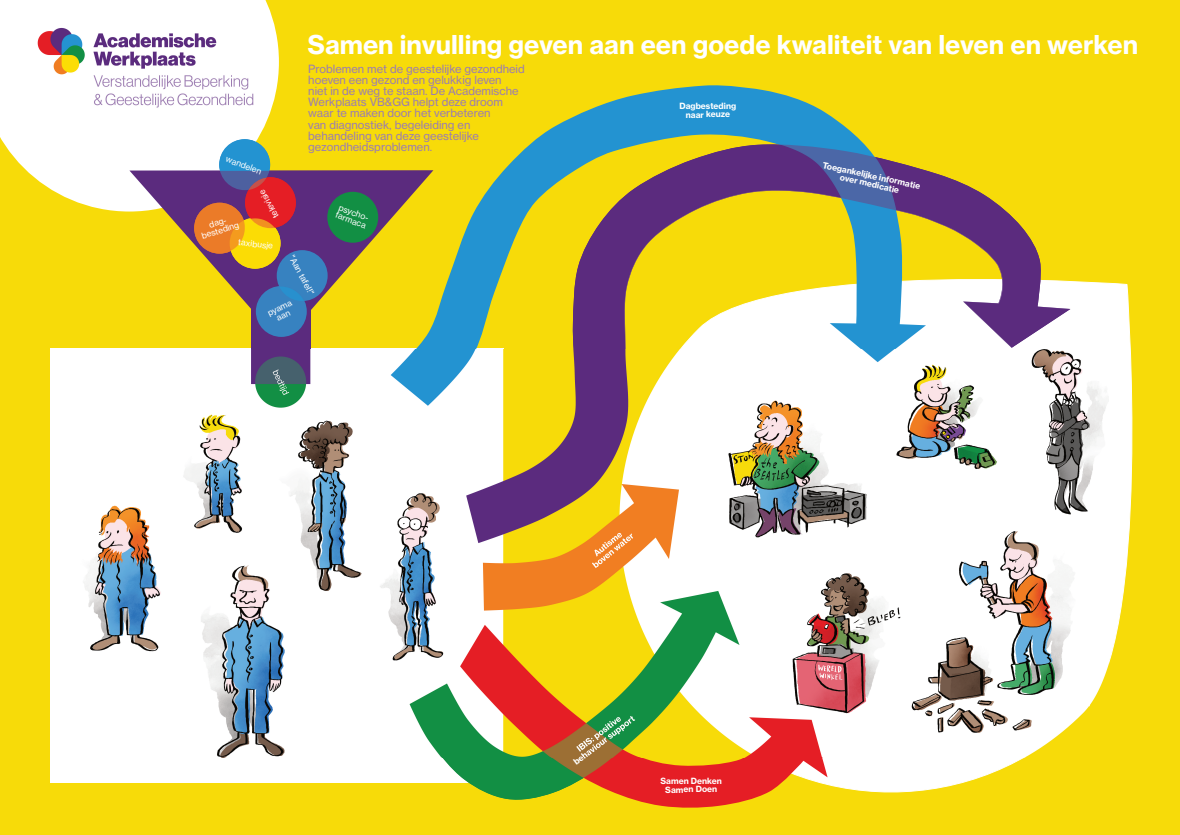
<style>
.page{position:relative;width:1180px;height:835px;background:#fff}
.page>*{position:absolute;margin:0;border:0;box-sizing:border-box;transform-origin:0 0}
.t1{font:700 25.55px "Haas Grot Text Pinterest 75";color:#fff}
.t2{font:11.2px/11.2px "Haas Grot Text Pinterest 55 Roman";color:#9b7db1}
.t3{font:700 8.4px/8.4px "Haas Grot Text Pinterest 75";letter-spacing:-.01em;color:#fff;text-align:center}
.t4{font:8.4px/8.4px "Haas Grot Text Pinterest 55 Roman";color:#fff;text-align:center}
</style>
<div class="page">
<div style="left:0;top:0;width:1180px;height:834px;background:#f7db09"></div>
<svg style="left:0;top:0;width:279px;height:211px;background:#fdfadd"></svg>
<img style="left:24px;top:20px;width:243px;height:98px">
<div style="left:50px;top:348px;width:453px;height:434px;background:#fff"></div>
<svg style="left:827px;top:281px;width:306px;height:512px;fill:#fff"></svg>
<svg style="left:507px;top:757px;width:320px;height:51px"></svg>
<img style="left:410px;top:757px;width:329px;height:42px">
<svg style="left:416px;top:85px;width:448px;height:264px"></svg>
<img style="left:466px;top:144px;width:604px;height:205px">
<svg style="left:129px;top:170px;width:304px;height:173px"></svg>
<div style="left:252px;top:295px;width:59px;height:89px;background:#5b2b7e"></div>
<div style="left:256px;top:286px;width:51px;height:51px;background:#3782c0;border-radius:50%"></div>
<img style="left:277px;top:250px;width:51px;height:51px;border-radius:50%">
<img style="left:219px;top:139px;width:51px;height:51px;border-radius:50%">
<div style="left:194px;top:203px;width:51px;height:50px;background:#eb7b28;border-radius:50%"></div>
<img style="left:230px;top:218px;width:50px;height:51px;border-radius:50%">
<div style="left:327px;top:192px;width:51px;height:51px;background:#128f44;border-radius:50%"></div>
<img style="left:245px;top:177px;width:51px;height:51px;border-radius:50%">
<img style="left:84px;top:379px;width:1025px;height:376px">
<img style="left:91px;top:349px;width:997px;height:407px">
<p class="t4" style="left:227px;top:155px;width:39px;rotate:20deg">wandelen</p>
<p class="t4" style="left:273px;top:219px;width:33px;rotate:-119deg">televisie</p>
<p class="t4" style="left:198px;top:224px;width:40px;rotate:-17deg">dag&shy;besteding</p>
<p class="t4" style="left:239px;top:238px;width:37px;rotate:7deg">taxibusje</p>
<h1 class="t1" style="left:307px;top:34px;width:832px">Samen invulling geven aan een goede kwaliteit van leven en werken</h1>
<p class="t2" style="left:308px;top:64px;width:218px">Problemen met de geestelijke gezondheid hoeven een gezond en gelukkig leven<br>niet in de weg te staan. De Academische Werkplaats VB&amp;GG helpt deze droom waar te maken door het verbeteren<br>van diagnostiek, begeleiding en behandeling van deze geestelijke gezondheidsproblemen.</p>
<p class="t3" style="left:679px;top:103px;width:58px;rotate:-1deg">Dagbesteding naar keuze</p>
<p class="t4" style="left:340px;top:203px;width:34px;text-align:left;rotate:20deg">psycho&shy;farmaca</p>
<p class="t3" style="left:823px;top:161px;width:101px;rotate:12deg">Toegankelijke informatie over medicatie</p>
<p class="t4" style="left:295px;top:254px;width:44px;rotate:62deg">"Aan tafel!"</p>
<p class="t4" style="left:267px;top:310px;width:27px;rotate:-26deg">pyama aan</p>
<p class="t3" style="left:660px;top:777px;width:63px">Samen Denken<br>Samen Doen</p>
</div>
